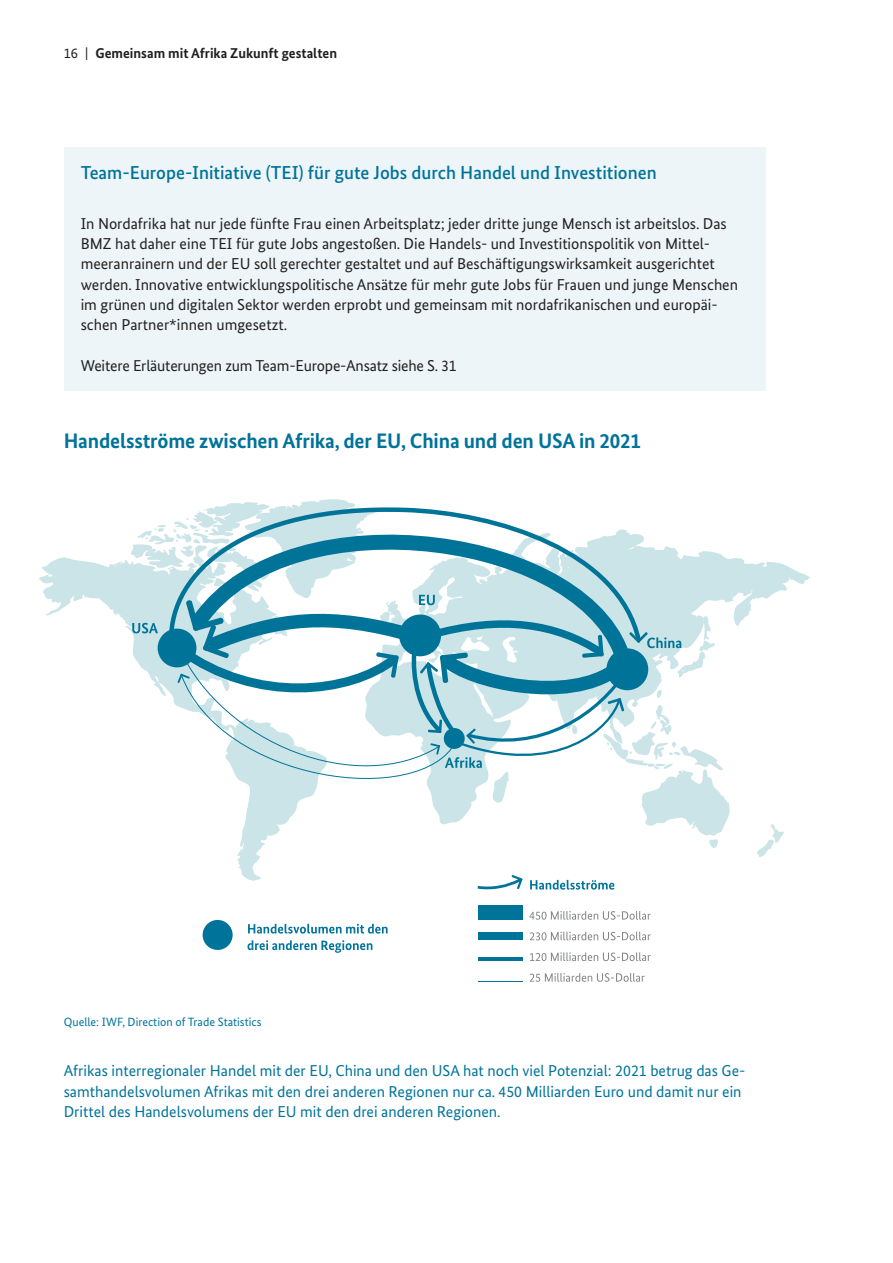
<style>
.page{position:relative;width:893px;height:1263px;background:#fff}
.page>*{position:absolute;margin:0;border:0;box-sizing:border-box;transform-origin:0 0}
.t1{font:700 21px "Bundes Sans";letter-spacing:-.01em;color:#00739a}
.H4_ja_Titel_Kasten{font:500 18.75px "Bundes Sans";color:#00739a}
.bmz_04_Copytext{font:15.75px/20.2px "Bundes Sans";color:#231f20}
.bmz_04_Copytext-2{font:15.75px/20.2px "Bundes Sans";color:#00739a}
.t2{font:700 14.25px "Bundes Sans";color:#231f20}
.bmz_04_Copytext-3{font:12px "Bundes Sans";color:#00739a}
.s1{font-weight:400}
</style>
<div class="page">
<div style="left:64px;top:148px;width:701px;height:243px;background:#edf5f8"></div>
<svg style="left:39px;top:525px;width:771px;height:356px"></svg>
<svg style="left:167px;top:505px;width:477px;height:127px"></svg>
<div style="left:158px;top:629px;width:38px;height:38px;background:#007498;border-radius:50%"></div>
<svg style="left:132px;top:623px;width:26px;height:10px"></svg>
<svg style="left:168px;top:595px;width:513px;height:214px"></svg>
<svg style="left:247px;top:940px;width:125px;height:13px"></svg>
<svg style="left:248px;top:924px;width:140px;height:9px"></svg>
<div style="left:203px;top:920px;width:30px;height:30px;background:#00739a;border-radius:50%"></div>
<svg style="left:530px;top:880px;width:84px;height:10px"></svg>
<svg style="left:529px;top:911px;width:122px;height:9px"></svg>
<svg style="left:530px;top:932px;width:121px;height:8px"></svg>
<svg style="left:530px;top:952px;width:121px;height:9px"></svg>
<svg style="left:530px;top:973px;width:115px;height:9px"></svg>
<svg style="left:478px;top:875px;width:45px;height:15px"></svg>
<div style="left:478px;top:905px;width:44px;height:14px;background:#007498"></div>
<div style="left:478px;top:933px;width:44px;height:7px;background:#007498"></div>
<hr style="left:478px;top:957px;width:44px;height:4px;background:#007498">
<hr style="left:478px;top:981px;width:45px;height:1px;background:#00739a">
<p class="t2" style="left:64px;top:44px;width:275px"><span class="s1">16 |</span> Gemeinsam mit Afrika Zukunft gestalten</p>
<p class="H4_ja_Titel_Kasten" style="left:81px;top:161px;width:577px">Team-Europe-Initiative (TEI) für gute Jobs durch Handel und Investitionen</p>
<p class="bmz_04_Copytext" style="left:81px;top:213px;width:659px">In Nordafrika hat nur jede fünfte Frau einen Arbeitsplatz; jeder dritte junge Mensch ist arbeitslos. Das BMZ hat daher eine TEI für gute Jobs angestoßen. Die Handels- und Investitionspolitik von Mittel&shy;meeranrainern und der EU soll gerechter gestaltet und auf Beschäftigungswirksamkeit ausgerichtet werden. Innovative entwicklungspolitische Ansätze für mehr gute Jobs für Frauen und junge Menschen im grünen und digitalen Sektor werden erprobt und gemeinsam mit nordafrikanischen und europäi&shy;schen Partner*innen umgesetzt.</p>
<p class="bmz_04_Copytext" style="left:81px;top:355px;width:377px">Weitere Erläuterungen zum Team-Europe-Ansatz siehe S. 31</p>
<p class="t1" style="left:64px;top:428px;width:579px">Handelsströme zwischen Afrika, der EU, China und den USA in 2021</p>
<p class="bmz_04_Copytext-3" style="left:64px;top:1014px;width:199px">Quelle: IWF, Direction of Trade Statistics</p>
<p class="bmz_04_Copytext-2" style="left:64px;top:1060px;width:683px">Afrikas interregionaler Handel mit der EU, China und den USA hat noch viel Potenzial: 2021 betrug das Ge&shy;samthandelsvolumen Afrikas mit den drei anderen Regionen nur ca. 450 Milliarden Euro und damit nur ein<br>Drittel des Handelsvolumens der EU mit den drei anderen Regionen.</p>
</div>
